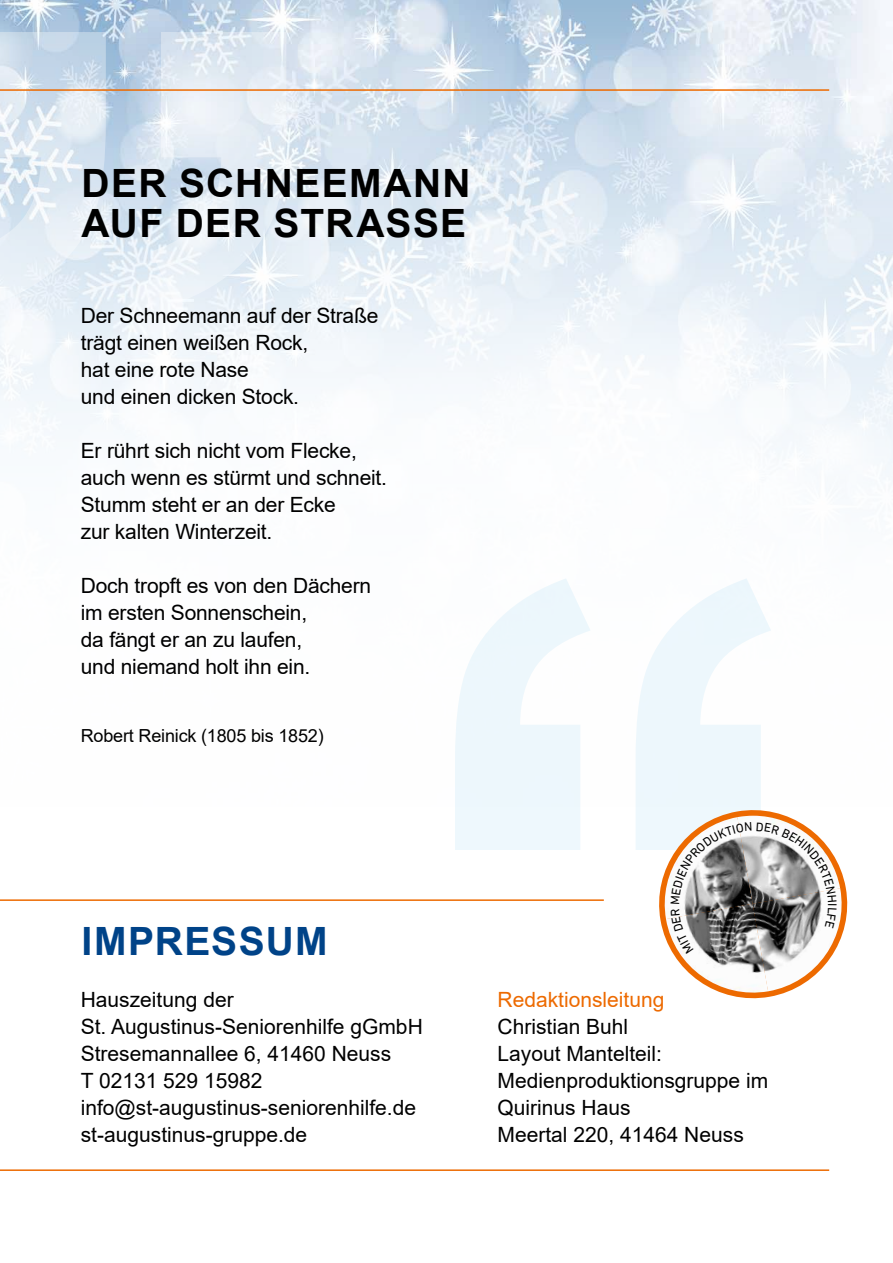
<style>
.page{position:relative;width:893px;height:1263px;background:#fff}
.page>*{position:absolute;margin:0;border:0;box-sizing:border-box;transform-origin:0 0}
.t1{font:700 39px/40.5px "Arial";letter-spacing:.035em;color:#000}
.t2{font:700 39px "Arial";letter-spacing:.035em;color:#004388}
.t3{font:21px/27px "Arial";letter-spacing:-.01em;color:#000}
.t4{font:21px "Arial";color:#ed6a00}
.t5{font:18px "Arial";letter-spacing:-.01em;color:#000}
.t6{font:12.6px "DIN Next LT Pro";color:#000}
</style>
<div class="page">
<img style="left:0;top:0;width:893px;height:482px">
<svg style="left:151px;top:32px;width:135px;height:272px;background:#e2ebf3"></svg>
<svg style="left:0;top:32px;width:106px;height:272px;background:#dce7f1"></svg>
<svg style="left:455px;top:579px;width:135px;height:271px"></svg>
<hr style="left:0;top:1169px;width:829px;height:2px;background:#ed6a00">
<hr style="left:0;top:899px;width:604px;height:2px;background:#ed6a00">
<hr style="left:0;top:89px;width:829px;height:2px;background:#ed6a00">
<svg style="left:636px;top:579px;width:212px;height:420px"></svg>
<h1 class="t1" style="left:81px;top:163px;width:391px">DER SCHNEEMANN<br>AUF DER STRASSE</h1>
<p class="t3" style="left:81px;top:302px;width:299px">Der Schneemann auf der Straße trägt einen weißen Rock,<br>hat eine rote N ase<br>und einen dicken Stock.</p>
<p class="t3" style="left:81px;top:437px;width:308px">Er rührt sich nicht vom Flecke, auch wenn es stürmt und schneit.<br>Stumm steht er an der Ecke<br>zur kalten Winterzeit.</p>
<p class="t3" style="left:81px;top:572px;width:292px">Doch tropft es von den Dächern im ersten Sonnenschein,<br>da fängt er an zu laufen,<br>und niemand holt ihn ein.</p>
<p class="t5" style="left:81px;top:723px;width:244px">Robert Reinick (1805 bis 1852)</p>
<h1 class="t2" style="left:81px;top:914px;width:242px">IMPRESSUM</h1>
<p class="t3" style="left:81px;top:986px;width:344px">Hauszeitung der<br>St. Augustinus-Seniorenhilfe gGmbH<br>Stresemannallee 6, 41460 Neuss<br>T 02131 529 15982 info@st-augustinus-seniorenhilfe.de st-augustinus-gruppe.de</p>
<p class="t4" style="left:497px;top:985px;width:168px">Redaktionsleitung</p>
<p class="t3" style="left:497px;top:1013px;width:272px">Christian Buhl<br>Layout Mantelteil:<br>Medienproduktionsgruppe im<br>Quirinus Haus<br>Meertal 220, 41464 Neuss</p>
<p class="t6" style="left:840px;top:903px;width:5px;rotate:90deg">I</p>
</div>
